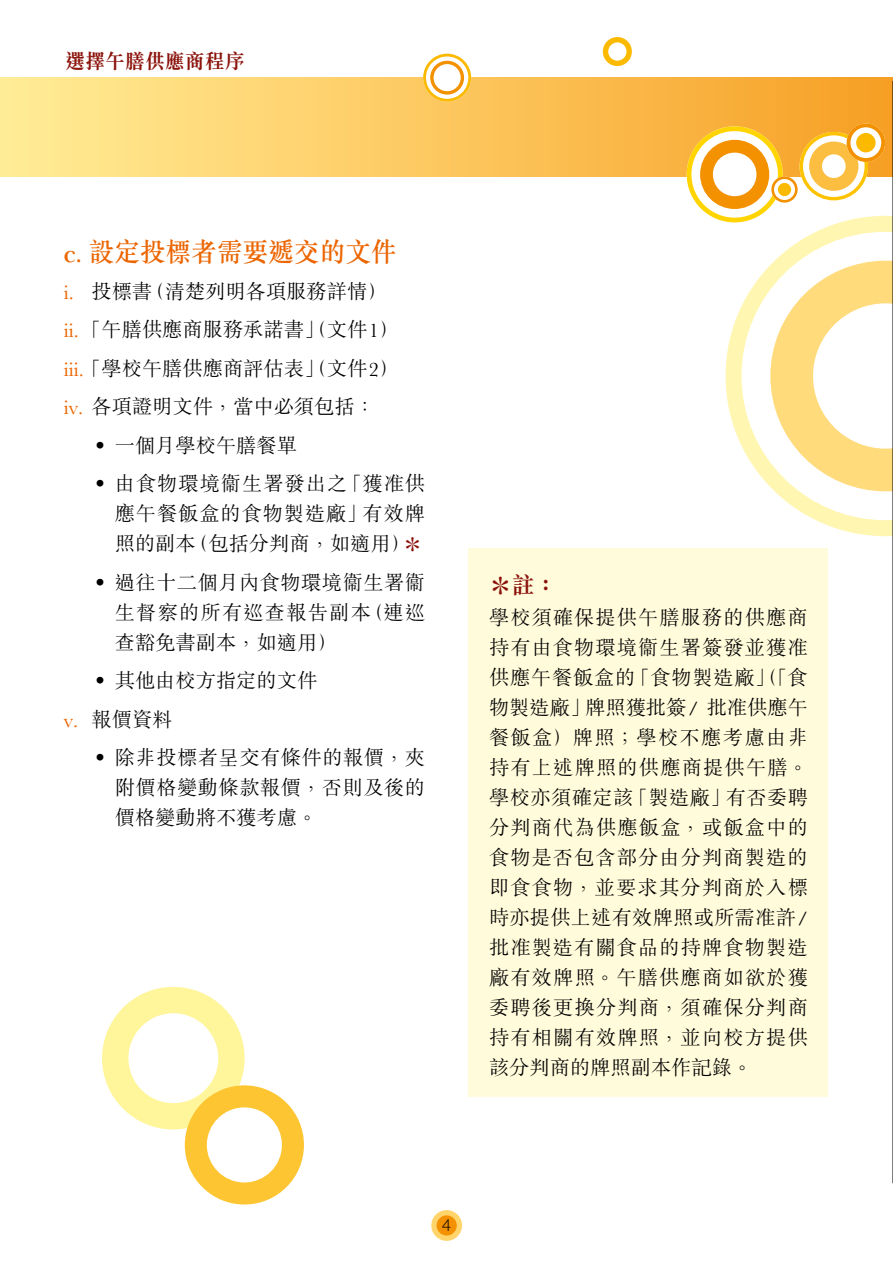
<style>
.page{position:relative;width:893px;height:1263px;background:#fff}
.page>*{position:absolute;margin:0;border:0;box-sizing:border-box;transform-origin:0 0}
.t1{font:500 27px "M Sung HK";color:#ec6500;scale:.95 1}
.t2{font:700 24px "M Sung HK";color:#8b130c;scale:.95 1}
.t3{font:700 21px "M Sung HK";color:#8b130c;scale:.95 1}
.t4{font:300 20.25px/30px "M Sung HK";letter-spacing:.025em;color:#000;text-align:justify}
.t5{font:300 20.25px "M Sung HK";color:#000}
.t6{font:300 18px "Myriad Pro";color:#000}
.s1{color:#ec6500}
.s2{color:#8b130c}
</style>
<div class="page">
<div style="left:431px;top:1210px;width:31px;height:31px;background:#ffd46b;border-radius:50%"></div>
<div style="left:437px;top:1215px;width:20px;height:20px;background:#f39100;border-radius:50%"></div>
<div style="left:0;top:78px;width:893px;height:99px;background:linear-gradient(to right,#ffed98,#f7a025)"></div>
<svg style="left:423px;top:54px;width:48px;height:48px"></svg>
<svg style="left:603px;top:37px;width:29px;height:29px"></svg>
<svg style="left:687px;top:123px;width:198px;height:99px"></svg>
<div style="left:778px;top:183px;width:13px;height:13px;background:#fbb900;border-radius:50%"></div>
<div style="left:468px;top:548px;width:360px;height:549px;background:#fffbdb"></div>
<svg style="left:102px;top:987px;width:202px;height:217px"></svg>
<svg style="left:725px;top:216px;width:167px;height:320px"></svg>
<svg style="left:770px;top:261px;width:122px;height:230px"></svg>
<hr style="left:892px;top:81px;width:1px;height:1102px;background:#000">
<p class="t3" style="left:65px;top:50px;width:191px">選擇午膳供應商程序</p>
<p class="t1" style="left:64px;top:233px;width:352px">c. 設定投標者需要遞交的文件</p>
<p class="t5" style="left:64px;top:277px;width:325px"><span class="s1">i.</span> 投標書（清楚列明各項服務詳情）</p>
<p class="t5" style="left:64px;top:316px;width:337px"><span class="s1">ii.</span> 「午膳供應商服務承諾書」（文件1）</p>
<p class="t5" style="left:64px;top:354px;width:337px"><span class="s1">iii.</span>「學校午膳供應商評估表」（文件2）</p>
<p class="t5" style="left:64px;top:393px;width:313px"><span class="s1">iv.</span> 各項證明文件，當中必須包括：</p>
<p class="t5" style="left:91px;top:431px;width:208px">• 一個月學校午膳餐單</p>
<p class="t4" style="left:115px;top:468px;width:312px;text-indent:-24px">• 由食物環境衞生署發出之「獲准供應午餐飯盒的食物製造廠」有效牌照的副本（包括分判商，如適用）<span class="s2">＊</span></p>
<p class="t4" style="left:115px;top:566px;width:312px;text-indent:-24px">• 過往十二個月內食物環境衞生署衞生督察的所有巡查報告副本（連巡查豁免書副本，如適用）</p>
<p class="t5" style="left:91px;top:667px;width:228px">• 其他由校方指定的文件</p>
<p class="t4" style="left:64px;top:703px;width:110px"><span class="s1">v.</span> 報價資料</p>
<p class="t4" style="left:115px;top:742px;width:312px;text-indent:-24px">• 除非投標者呈交有條件的報價，夾附價格變動條款報價，否則及後的價格變動將不獲考慮。</p>
<p class="t2" style="left:489px;top:573px;width:74px">＊註：</p>
<p class="t4" style="left:489px;top:601px;width:320px">學校須確保提供午膳服務的供應商持有由食物環境衞生署簽發並獲准供應午餐飯盒的「食物製造廠」（「食物製造廠」牌照獲批簽/ 批准供應午餐飯盒）牌照；學校不應考慮由非持有上述牌照的供應商提供午膳。學校亦須確定該「製造廠」有否委聘分判商代為供應飯盒，或飯盒中的食物是否包含部分由分判商製造的即食食物，並要求其分判商於入標時亦提供上述有效牌照或所需准許/批准製造有關食品的持牌食物製造廠有效牌照。午膳供應商如欲於獲委聘後更換分判商，須確保分判商持有相關有效牌照，並向校方提供該分判商的牌照副本作記錄。</p>
<p class="t6" style="left:442px;top:1214px;width:10px">4</p>
</div>
